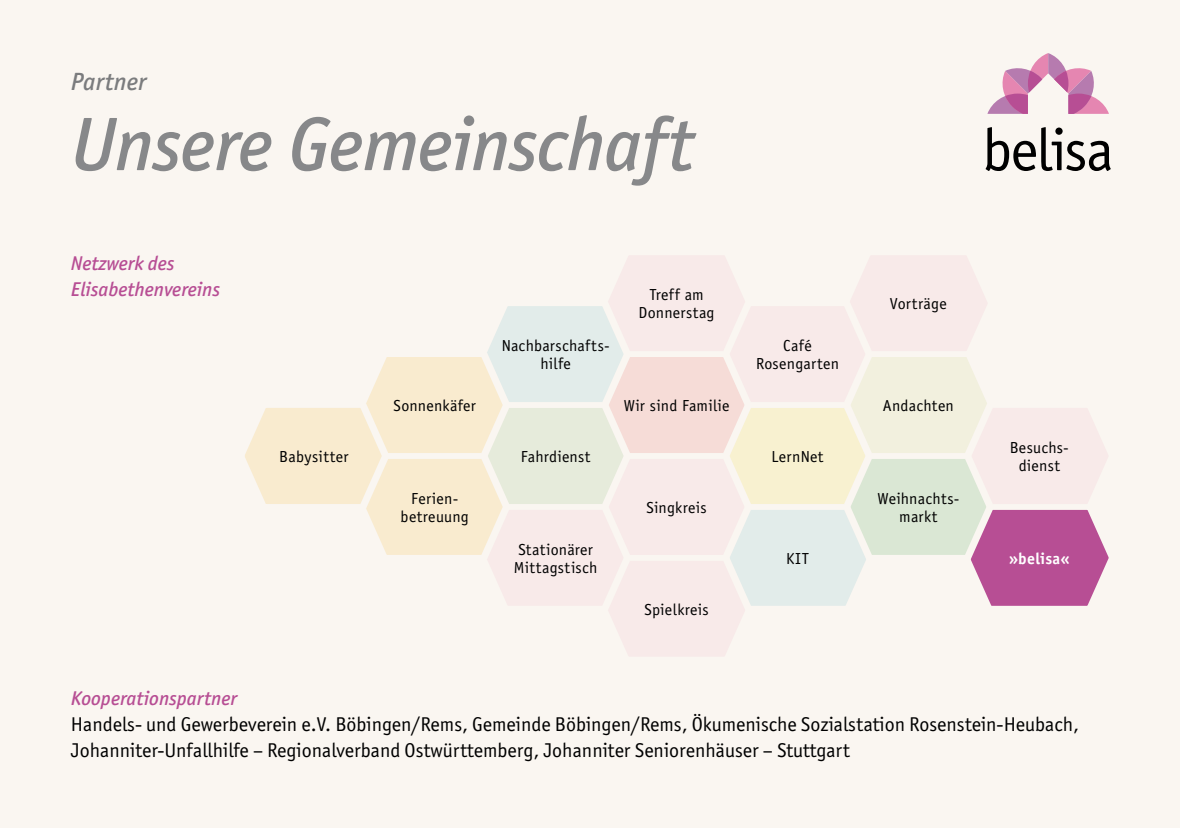
<style>
.page{position:relative;width:1180px;height:828px;background:#fff}
.page>*{position:absolute;margin:0;border:0;box-sizing:border-box;transform-origin:0 0}
.t1{font:italic 500 76px "Officina San ITC";letter-spacing:-.01em;color:#87888a}
.t2{font:italic 500 25px "Officina San ITC";letter-spacing:.005em;color:#7b7c7e}
.t3{font:20px/26px "Officina San ITC";color:#000}
.t4{font:italic 500 20px/26px "Officina San ITC";color:#b74e94}
.t5{font:16px/18.4px "Officina Sans LT";letter-spacing:.015em;color:#000;text-align:center}
.t6{font:700 16px "Officina Sans LT";letter-spacing:.015em;color:#fff}
</style>
<div class="page">
<div style="left:0;top:0;width:1179px;height:828px;background:#faf6f1"></div>
<svg style="left:987px;top:53px;width:121px;height:61px"></svg>
<svg style="left:985px;top:127px;width:125px;height:44px"></svg>
<svg style="left:245px;top:256px;width:864px;height:400px"></svg>
<h2 class="t2" style="left:71px;top:66px;width:77px">Partner</h2>
<h1 class="t1" style="left:71px;top:100px;width:623px">Unsere Gemeinschaft</h1>
<p class="t4" style="left:71px;top:250px;width:150px">Netzwerk des<br>Elisabethenvereins</p>
<p class="t5" style="left:279px;top:447px;width:71px">Babysitter</p>
<p class="t5" style="left:393px;top:396px;width:84px">Sonnenkäfer</p>
<p class="t5" style="left:400px;top:489px;width:70px">Ferien&shy;betreuung</p>
<p class="t5" style="left:501px;top:336px;width:109px">Nachbarschafts&shy;hilfe</p>
<p class="t5" style="left:638px;top:285px;width:78px">Treff am<br>Donnerstag</p>
<p class="t5" style="left:623px;top:396px;width:107px">Wir sind Familie</p>
<p class="t5" style="left:521px;top:447px;width:71px">Fahrdienst</p>
<p class="t5" style="left:514px;top:540px;width:85px;text-align:left">Stationärer<br>Mittagstisch</p>
<p class="t5" style="left:646px;top:498px;width:62px">Singkreis</p>
<p class="t5" style="left:644px;top:600px;width:66px">Spielkreis</p>
<p class="t5" style="left:756px;top:336px;width:84px">Café<br>Rosengarten</p>
<p class="t5" style="left:771px;top:447px;width:54px">LernNet</p>
<p class="t5" style="left:786px;top:549px;width:24px">KIT</p>
<p class="t5" style="left:889px;top:295px;width:58px">Vorträge</p>
<p class="t5" style="left:882px;top:396px;width:72px">Andachten</p>
<p class="t5" style="left:877px;top:489px;width:83px">Weihnachts&shy;markt</p>
<p class="t5" style="left:1009px;top:438px;width:61px">Besuchs&shy;dienst</p>
<p class="t6" style="left:1008px;top:548px;width:63px">»belisa«</p>
<p class="t4" style="left:71px;top:685px;width:167px">Kooperationspartner</p>
<p class="t3" style="left:71px;top:711px;width:1009px">Handels- und Gewerbeverein e.V. Böbingen/Rems, Gemeinde Böbingen/Rems, Ökumenische Sozialstation Rosenstein-Heubach,<br>Johanniter-Unfallhilfe – Regionalverband Ostwürttemberg, Johanniter Seniorenhäuser – Stuttgart</p>
</div>
